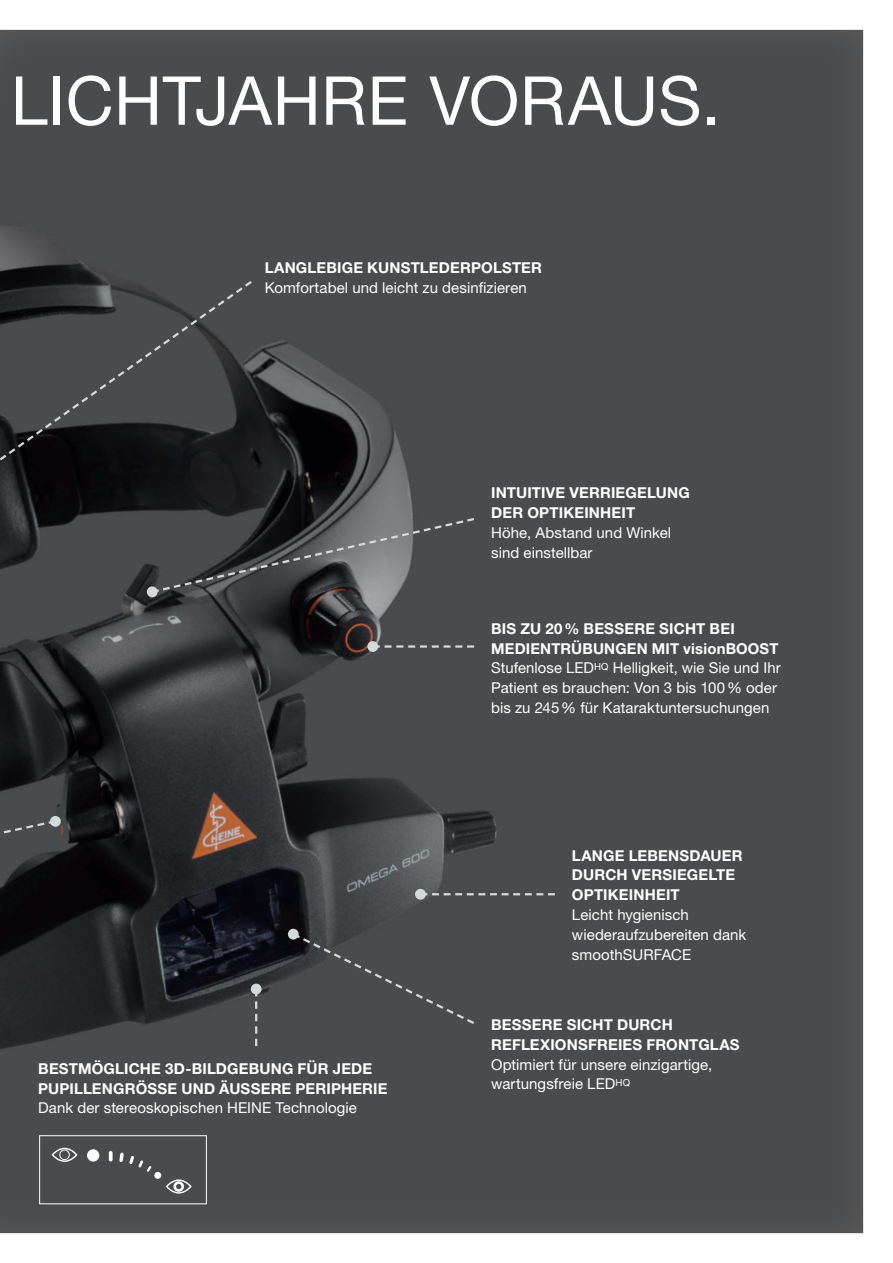
<style>
.page{position:relative;width:893px;height:1263px;background:#fff}
.page>*{position:absolute;margin:0;border:0;box-sizing:border-box;transform-origin:0 0}
.t1{font:67.5px "Helvetica Neue LT Std";letter-spacing:.005em;color:#fff}
.t2{font:15px/19.8px "Helvetica Neue LT Std";letter-spacing:.005em;color:#fff}
.t3{font:700 15px/19.8px "Helvetica Neue LT Std";letter-spacing:.01em;color:#fff}
</style>
<div class="page">
<div style="left:0;top:27px;width:865px;height:1207px;background:#231f20;opacity:.75"></div>
<svg style="left:52px;top:1148px;width:26px;height:14px"></svg>
<div style="left:87px;top:1149px;width:12px;height:12px;background:#fff;border-radius:50%"></div>
<svg style="left:109px;top:1150px;width:83px;height:43px"></svg>
<div style="left:39px;top:1135px;width:168px;height:69px;border:1px solid #fff"></div>
<svg style="left:0;top:279px;width:254px;height:216px"></svg>
<svg style="left:378px;top:645px;width:96px;height:3px"></svg>
<div style="left:367px;top:641px;width:11px;height:11px;background:#d4d9d9;border-radius:50%"></div>
<svg style="left:149px;top:516px;width:328px;height:78px"></svg>
<div style="left:147px;top:586px;width:11px;height:11px;background:#d4d9d9;border-radius:50%"></div>
<svg style="left:426px;top:893px;width:129px;height:2px"></svg>
<div style="left:415px;top:889px;width:11px;height:11px;background:#d4d9d9;border-radius:50%"></div>
<svg style="left:255px;top:994px;width:2px;height:52px"></svg>
<div style="left:251px;top:983px;width:11px;height:11px;background:#d4d9d9;border-radius:50%"></div>
<svg style="left:0;top:815px;width:61px;height:34px"></svg>
<svg style="left:290px;top:931px;width:187px;height:95px"></svg>
<div style="left:288px;top:929px;width:11px;height:10px;background:#d4d9d9;border-radius:50%"></div>
<h1 class="t1" style="left:11px;top:60px;width:711px">LICHTJAHRE VORAUS.</h1>
<p class="t3" style="left:265px;top:258px;width:279px">LANGLEBIGE KUNSTLEDERPOLSTER</p>
<p class="t2" style="left:265px;top:278px;width:264px">Komfortabel und leicht zu desinfizieren</p>
<p class="t3" style="left:491px;top:483px;width:200px">INTUITIVE VERRIEGELUNG<br>DER OPTIKEINHEIT</p>
<p class="t2" style="left:491px;top:522px;width:182px">Höhe, Abstand und Winkel sind einstellbar</p>
<p class="t3" style="left:491px;top:618px;width:289px">BIS ZU 20% BESSERE SICHT BEI<br>MEDIENTRÜBUNGEN MIT visionBOOST</p>
<p class="t2" style="left:491px;top:658px;width:291px">Stufenlose LED<sup>HQ</sup> Helligkeit, wie Sie und Ihr<br>Patient es brauchen: Von 3 bis 100% oder bis zu 245% für Kataraktuntersuchungen</p>
<p class="t3" style="left:38px;top:1058px;width:351px">BESTMÖGLICHE 3D-BILDGEBUNG FÜR JEDE<br>PUPILLENGRÖSSE UND ÄUSSERE PERIPHERIE</p>
<p class="t2" style="left:38px;top:1098px;width:320px">Dank der stereoskopischen HEINE Technologie</p>
<p class="t3" style="left:572px;top:845px;width:172px">LANGE LEBENSDAUER<br>DURCH VERSIEGELTE<br>OPTIKEINHEIT</p>
<p class="t2" style="left:572px;top:904px;width:176px">Leicht hygienisch wiederaufzubereiten dank smoothSURFACE</p>
<p class="t3" style="left:491px;top:1014px;width:250px">BESSERE SICHT DURCH<br>REFLEXIONSFREIES FRONTGLAS</p>
<p class="t2" style="left:491px;top:1054px;width:223px">Optimiert für unsere einzigartige, wartungsfreie LED<sup>HQ</sup></p>
</div>
